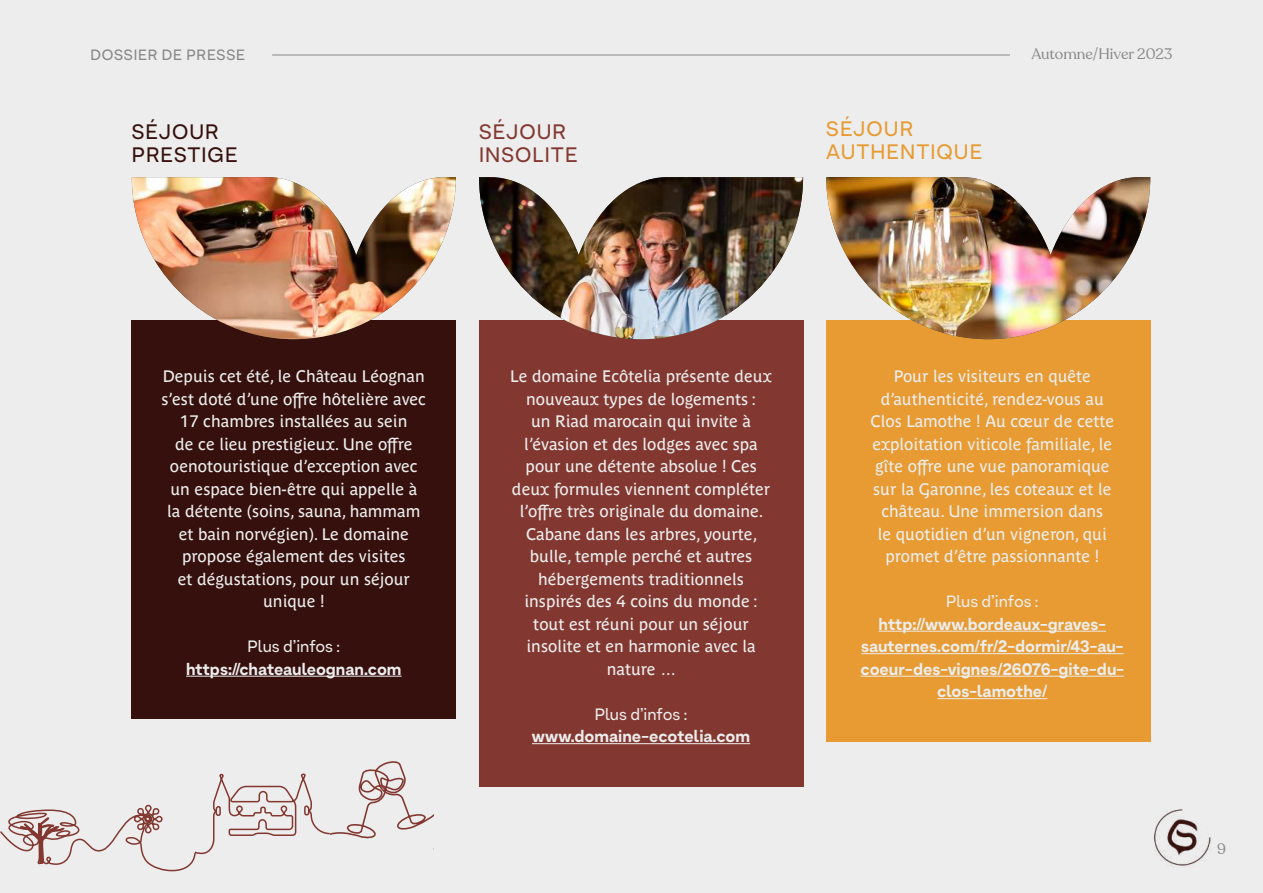
<style>
.page{position:relative;width:1263px;height:893px;background:#ededed}
.page>*{position:absolute;margin:0;border:0;box-sizing:border-box;transform-origin:0 0}
.t1{font:21px/22.5px "Armin Grotesk";letter-spacing:.05em;color:#e79b32}
.t2{font:21px/22.5px "Armin Grotesk";letter-spacing:.05em;color:#35100c}
.t3{font:21px/22.5px "Armin Grotesk";letter-spacing:.05em;color:#823831}
.t4{font:16.5px/22.5px "Parisine Plus Std";color:#ededed;text-align:center}
.t5{font:800 16.5px/22.5px "Armin Grotesk";color:#ededed;text-align:center}
.t6{font:16.5px "Armin Grotesk";color:#ededed}
.t7{font:15px "Recoleta";color:#878787}
.t8{font:15px "Armin Grotesk";letter-spacing:.05em;color:#878787}
</style>
<div class="page">
<hr style="left:272px;top:55px;width:738px;height:1px;background:#878787">
<img style="left:1154px;top:809px;width:57px;height:58px">
<svg style="left:0;top:714px;width:434px;height:158px"></svg>
<div style="left:132px;top:320px;width:324px;height:399px;background:#35100c"></div>
<div style="left:479px;top:320px;width:324px;height:466px;background:#823831"></div>
<div style="left:826px;top:320px;width:324px;height:421px;background:#e79b32"></div>
<hr style="left:186px;top:676px;width:216px;height:1px;background:#ededed">
<hr style="left:878px;top:631px;width:228px;height:1px;background:#ededed">
<hr style="left:861px;top:653px;width:262px;height:1px;background:#ededed">
<hr style="left:861px;top:676px;width:263px;height:1px;background:#ededed">
<hr style="left:937px;top:698px;width:110px;height:1px;background:#ededed">
<hr style="left:532px;top:743px;width:218px;height:1px;background:#ededed">
<img style="left:132px;top:177px;width:324px;height:162px">
<img style="left:479px;top:177px;width:324px;height:162px">
<img style="left:826px;top:177px;width:324px;height:162px">
<p class="t8" style="left:90px;top:45px;width:156px">DOSSIER DE PRESSE</p>
<p class="t2" style="left:132px;top:120px;width:107px">SÉJOUR<br>PRESTIGE</p>
<p class="t3" style="left:479px;top:120px;width:100px">SÉJOUR<br>INSOLITE</p>
<p class="t1" style="left:826px;top:117px;width:157px">SÉJOUR<br>AUTHENTIQUE</p>
<p class="t7" style="left:1031px;top:44px;width:142px">Automne/Hiver 2023</p>
<p class="t4" style="left:162px;top:365px;width:266px">Depuis cet été, le Château Léognan s’est doté d’une offre hôtelière avec<br>17 chambres installées au sein<br>de ce lieu prestigieux. Une offre oenotouristique d’exception avec un espace bien-être qui appelle à<br>la détente (soins, sauna, hammam et bain norvégien). Le domaine propose également des visites<br>et dégustations, pour un séjour unique !</p>
<p class="t6" style="left:248px;top:636px;width:94px">Plus d’infos :</p>
<p class="t5" style="left:186px;top:657px;width:217px">https://chateauleognan.com</p>
<p class="t4" style="left:510px;top:365px;width:263px">Le domaine Ecôtelia présente deux nouveaux types de logements :<br>un Riad marocain qui invite à l’évasion et des lodges avec spa pour une détente absolue ! Ces deux formules viennent compléter l’offre très originale du domaine.<br>Cabane dans les arbres, yourte, bulle, temple perché et autres hébergements traditionnels inspirés des 4 coins du monde : tout est réuni pour un séjour insolite et en harmonie avec la nature …</p>
<p class="t6" style="left:595px;top:704px;width:94px">Plus d’infos :</p>
<p class="t5" style="left:532px;top:725px;width:220px">www.domaine-ecotelia.com</p>
<p class="t4" style="left:871px;top:365px;width:245px">Pour les visiteurs en quête d’authenticité, rendez-vous au<br>Clos Lamothe ! Au cœur de cette exploitation viticole familiale, le gîte offre une vue panoramique sur la Garonne, les coteaux et le château. Une immersion dans<br>le quotidien d’un vigneron, qui promet d’être passionnante !</p>
<p class="t6" style="left:946px;top:591px;width:94px">Plus d’infos :</p>
<p class="t5" style="left:861px;top:612px;width:265px">http://www.bordeaux-graves&shy;sauternes.com/fr/2-dormir/43-au&shy;coeur-des-vignes/26076-gite-du&shy;clos-lamothe/</p>
<p class="t7" style="left:1217px;top:840px;width:10px">9</p>
</div>
